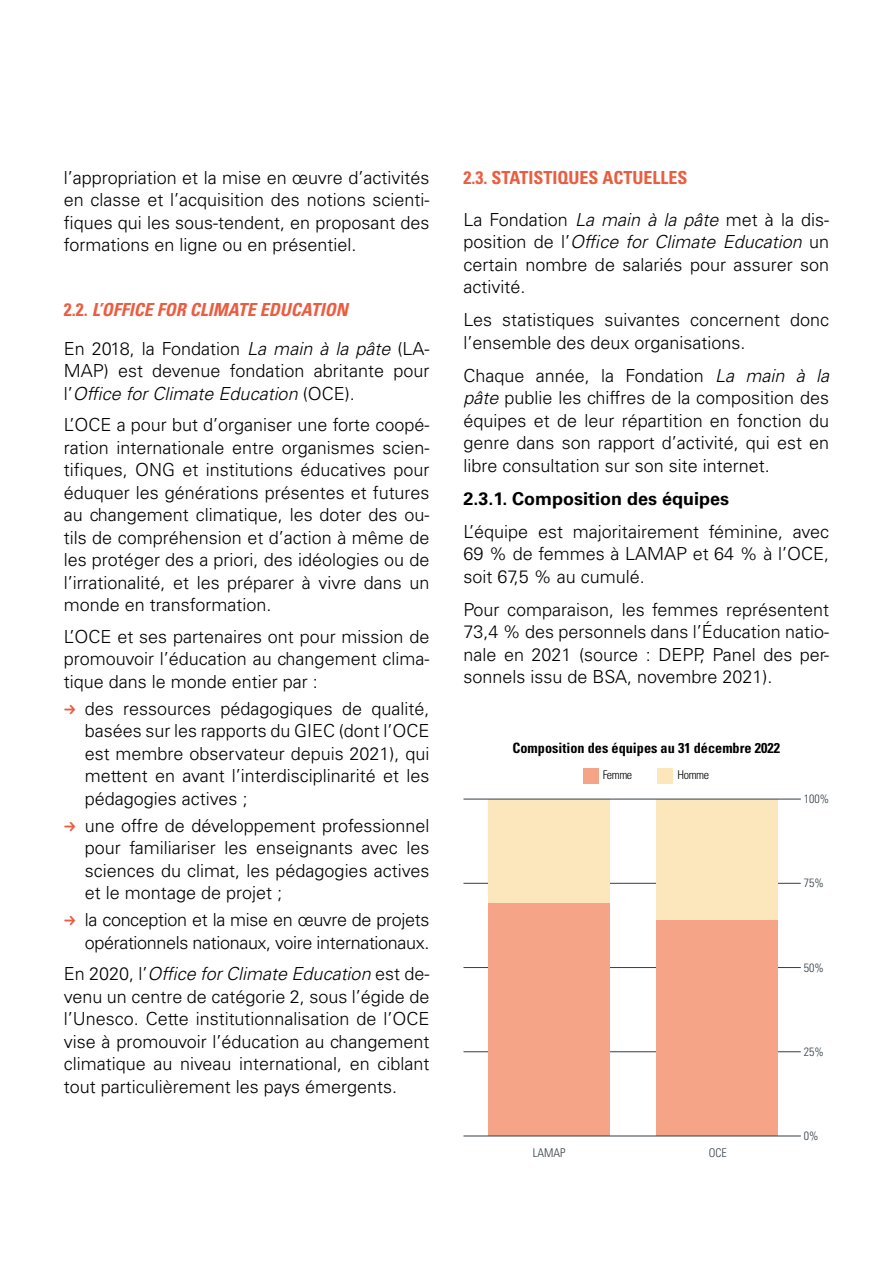
<style>
.page{position:relative;width:893px;height:1263px;background:#fff}
.page>*{position:absolute;margin:0;border:0;box-sizing:border-box;transform-origin:0 0}
.t1{font:300 18px/22.5px "Univers LT Std";color:#000;text-align:justify}
.t2{font:300 18px/22.5px "Univers LT Std";letter-spacing:-.02em;color:#000}
.t3{font:italic 700 condensed 18px/39px "Univers LT Std";color:#eb5d40}
.t4{font:700 18px "Univers LT Std";color:#000}
.t5{font:700 condensed 18px "Univers LT Std";color:#eb5d40}
.t6{font:700 condensed 14.25px "Univers LT Std";color:#000}
.t7{font:300 condensed 12px "Univers LT Std";color:#353f45}
.t8{font:300 condensed 12px "Univers LT Std";letter-spacing:-.04em;color:#000}
.s1{font-style:normal}
.s2{font-weight:300;font-style:normal;font-stretch:normal;color:#000}
.s3{font-weight:300;font-stretch:normal;color:#000}
.s4{font-style:italic}
</style>
<div class="page">
<hr style="left:463px;top:1051px;width:338px;height:1px;background:#353f45">
<hr style="left:463px;top:967px;width:338px;height:1px;background:#353f45">
<hr style="left:463px;top:883px;width:338px;height:1px;background:#353f45">
<div style="left:488px;top:799px;width:122px;height:104px;background:#fce7bc"></div>
<div style="left:488px;top:903px;width:122px;height:233px;background:#f5a488"></div>
<div style="left:657px;top:799px;width:121px;height:121px;background:#fce7bc"></div>
<div style="left:657px;top:920px;width:121px;height:216px;background:#f5a488"></div>
<div style="left:657px;top:768px;width:16px;height:16px;background:#fce7bc"></div>
<div style="left:583px;top:768px;width:15px;height:16px;background:#f5a488"></div>
<hr style="left:463px;top:1136px;width:338px;height:1px;background:#353f45">
<hr style="left:463px;top:799px;width:338px;height:1px;background:#353f45">
<p class="t1" style="left:64px;top:166px;width:367px">l’appropriation et la mise en œuvre d’activités en classe et l’acquisition des notions scienti&shy;fiques qui les sous-tendent, en proposant des formations en ligne ou en présentiel.</p>
<p class="t3" style="left:64px;top:290px;width:367px"><span class="s1">2.2.</span> L’OFFICE FOR CLIMATE EDUCATION<br><span class="s2">En 2018, la Fondation</span> <span class="s3">La main à la pâte</span> <span class="s2">(LA-</span></p>
<p class="t1" style="left:64px;top:359px;width:367px">MAP) est devenue fondation abritante pour l’<span class="s4">Office for Climate Education</span> (OCE).</p>
<p class="t1" style="left:64px;top:413px;width:367px">L’OCE a pour but d’organiser une forte coopé&shy;ration internationale entre organismes scien&shy;tifiques, ONG et institutions éducatives pour éduquer les générations présentes et futures au changement climatique, les doter des ou&shy;tils de compréhension et d’action à même de les protéger des a priori, des idéologies ou de l’irrationalité, et les préparer à vivre dans un monde en transformation.</p>
<p class="t1" style="left:64px;top:625px;width:367px">L’OCE et ses partenaires ont pour mission de promouvoir l’éducation au changement clima&shy;tique dans le monde entier par :</p>
<p class="t1" style="left:85px;top:697px;width:346px">des ressources pédagogiques de qualité, basées sur les rapports du GIEC (dont l’OCE est membre observateur depuis 2021), qui mettent en avant l’interdisciplinarité et les pédagogies actives ;</p>
<p class="t1" style="left:85px;top:814px;width:346px">une offre de développement professionnel pour familiariser les enseignants avec les sciences du climat, les pédagogies actives et le montage de projet ;</p>
<p class="t2" style="left:85px;top:908px;width:346px">la conception et la mise en œuvre de projets opérationnels nationaux, voire internationaux.</p>
<p class="t1" style="left:64px;top:962px;width:367px">En 2020, l’<span class="s4">Office for Climate Education</span> est de&shy;venu un centre de catégorie 2, sous l’égide de l’Unesco. Cette institutionnalisation de l’OCE vise à promouvoir l’éducation au changement climatique au niveau international, en ciblant tout particulièrement les pays émergents.</p>
<p class="t5" style="left:463px;top:166px;width:225px">2.3. STATISTIQUES ACTUELLES</p>
<p class="t1" style="left:463px;top:208px;width:367px">La Fondation <span class="s4">La main à la pâte</span> met à la dis&shy;position de l’<span class="s4">Office for Climate Education</span> un certain nombre de salariés pour assurer son activité.</p>
<p class="t1" style="left:463px;top:308px;width:367px">Les statistiques suivantes concernent donc l’ensemble des deux organisations.</p>
<p class="t1" style="left:463px;top:364px;width:367px">Chaque année, la Fondation <span class="s4">La main à la pâte</span> publie les chiffres de la composition des équipes et de leur répartition en fonction du genre dans son rapport d’activité, qui est en libre consultation sur son site internet.</p>
<p class="t4" style="left:463px;top:488px;width:267px">2.3.1. Composition des équipes</p>
<p class="t1" style="left:463px;top:520px;width:367px">L’équipe est majoritairement féminine, avec 69 % de femmes à LAMAP et 64 % à l’OCE, soit 67,5 % au cumulé.</p>
<p class="t1" style="left:463px;top:598px;width:367px">Pour comparaison, les femmes représentent 73,4 % des personnels dans l’Éducation natio&shy;nale en 2021 (source : DEPP, Panel des per&shy;sonnels issu de BSA, novembre 2021).</p>
<p class="t6" style="left:513px;top:739px;width:269px">Composition des équipes au 31 décembre 2022</p>
<p class="t8" style="left:603px;top:768px;width:31px">Femme</p>
<p class="t8" style="left:678px;top:768px;width:33px">Homme</p>
<p class="t7" style="left:533px;top:1145px;width:34px">LAMAP</p>
<p class="t7" style="left:709px;top:1145px;width:19px">OCE</p>
<p class="t7" style="left:804px;top:792px;width:27px">100%</p>
<p class="t7" style="left:804px;top:876px;width:21px">75%</p>
<p class="t7" style="left:804px;top:960px;width:21px">50%</p>
<p class="t7" style="left:804px;top:1044px;width:21px">25%</p>
<p class="t7" style="left:804px;top:1128px;width:16px">0%</p>
</div>
